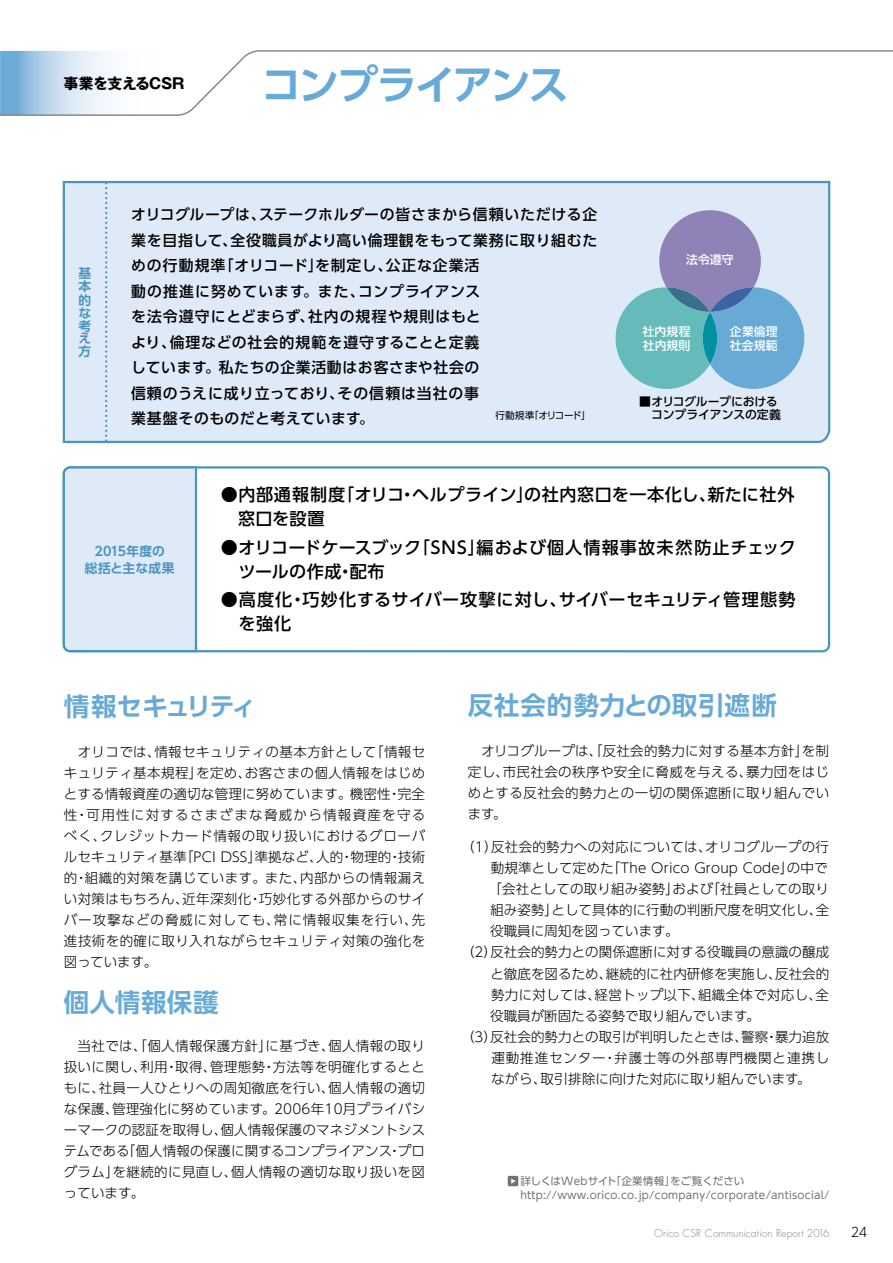
<style>
.page{position:relative;width:893px;height:1263px;background:#fff}
.page>*{position:absolute;margin:0;border:0;box-sizing:border-box;transform-origin:0 0}
.t1{font:700 40.5px "UD Shin Go Pr 6 De";letter-spacing:-.06em;color:#67aad7}
.t2{font:700 25.5px "UD Shin Go Pr 6 De";letter-spacing:.03em;color:#67aad7}
.t3{font:700 25.5px "UD Shin Go Pr 6 De";letter-spacing:-.09em;color:#67aad7}
.t4{font:700 25.5px "UD Shin Go Pr 6 De";letter-spacing:.01em;color:#67aad7}
.t5{font:500 17.1px/24px "UD Shin Go Pr 6 N";letter-spacing:.03em;color:#000}
.t6{font:500 14.85px/25.5px "UD Shin Go Pr 6 N";letter-spacing:.05em;color:#000}
.t7{font:700 14.85px "Gothic MB101 Pr 6 N";letter-spacing:-.025em;color:#000}
.t8{font:300 13.5px/21px "UD Shin Go Pr 6 N";letter-spacing:.01em;color:#000;text-align:justify}
.t9{font:300 13.5px "UD Shin Go Pr 6 N";letter-spacing:.065em;color:#000}
.t10{font:300 12.9px "UD Shin Go Pr 6 N";color:#000}
.t11{font:700 12.75px/12.9px "UD Shin Go Pr 6 N De";letter-spacing:.01em;color:#4a94bd;text-align:justify}
.t12{font:500 11.85px/12.8px "UD Shin Go Pr 6 N";letter-spacing:-.005em;color:#000;text-align:right}
.t13{font:500 11.85px/13.8px "UD Shin Go Pr 6 N";color:#fff}
.t14{font:10.5px/13.8px "UD Shin Go Pr 6 N";letter-spacing:.025em;color:#727171}
.t15{font:300 10.5px "Futura";color:#898989}
.t16{font:9.6px "UD Shin Go Pr 6 N";letter-spacing:-.045em;color:#000}
</style>
<div class="page">
<div style="left:63px;top:181px;width:767px;height:262px;background:#dfeaf8"></div>
<svg style="left:197px;top:466px;width:633px;height:186px"></svg>
<div style="left:63px;top:466px;width:134px;height:186px;background:#dfeaf8"></div>
<svg style="left:105px;top:182px;width:2px;height:260px"></svg>
<div style="left:508px;top:1176px;width:10px;height:10px;background:#727171"></div>
<svg style="left:511px;top:1178px;width:5px;height:5px"></svg>
<svg style="left:615px;top:210px;width:189px;height:179px;background:#95b8d2"></svg>
<svg style="left:703px;top:312px;width:14px;height:52px"></svg>
<svg style="left:0;top:50px;width:893px;height:66px"></svg>
<p class="t7" style="left:64px;top:71px;width:122px">事業を支えるCSR</p>
<h1 class="t1" style="left:261px;top:51px;width:309px">コンプライアンス</h1>
<p class="t11" style="left:78px;top:266px;width:14px">基本的な考え方</p>
<p class="t6" style="left:131px;top:201px;width:468px">オリコグループは、ステークホルダーの皆さまから信頼いただける企業を目指して、全役職員がより高い倫理観をもって業務に取り組むための行動規準「オリコード」を制定し、公正な企業活<br>動の推進に努めています。また、コンプライアンス<br>を法令遵守にとどまらず、社内の規程や規則はもと<br>より、倫理などの社会的規範を遵守することと定義<br>しています。私たちの企業活動はお客さまや社会の<br>信頼のうえに成り立っており、その信頼は当社の事<br>業基盤そのものだと考えています。</p>
<p class="t16" style="left:495px;top:407px;width:97px">行動規準「オリコード」</p>
<p class="t13" style="left:686px;top:252px;width:49px">法令遵守</p>
<p class="t13" style="left:642px;top:324px;width:50px">社内規程社内規則</p>
<p class="t13" style="left:730px;top:324px;width:49px">企業倫理社会規範</p>
<p class="t12" style="left:639px;top:395px;width:143px">■オリコグループにおけるコンプライアンスの定義</p>
<p class="t11" style="left:85px;top:542px;width:91px;line-height:17.1px;text-align:center">2015年度の<br>総括と主な成果</p>
<p class="t5" style="left:238px;top:482px;width:558px;text-indent:-17px">●内部通報制度「オリコ・ヘルプライン」の社内窓口を一本化し、新たに社外窓口を設置</p>
<p class="t5" style="left:238px;top:534px;width:559px;text-indent:-18px">●オリコードケースブック「SNS」編および個人情報事故未然防止チェックツールの作成・配布</p>
<p class="t5" style="left:238px;top:587px;width:559px;text-indent:-18px">●高度化・巧妙化するサイバー攻撃に対し、サイバーセキュリティ管理態勢を強化</p>
<h2 class="t3" style="left:64px;top:685px;width:194px">情報セキュリティ</h2>
<p class="t8" style="left:64px;top:741px;width:363px">　オリコでは、情報セキュリティの基本方針として「情報セキュリティ基本規程」を定め、お客さまの個人情報をはじめとする情報資産の適切な管理に努めています。機密性・完全性・可用性に対するさまざまな脅威から情報資産を守るべく、クレジットカード情報の取り扱いにおけるグローバルセキュリティ基準「PCI DSS」準拠など、人的・物理的・技術的・組織的対策を講じています。また、内部からの情報漏えい対策はもちろん、近年深刻化・巧妙化する外部からのサイバー攻撃などの脅威に対しても、常に情報収集を行い、先進技術を的確に取り入れながらセキュリティ対策の強化を図っています。</p>
<h2 class="t4" style="left:64px;top:982px;width:156px">個人情報保護</h2>
<p class="t8" style="left:64px;top:1035px;width:363px">　当社では、「個人情報保護方針」に基づき、個人情報の取り扱いに関し、利用・取得、管理態勢・方法等を明確化するとともに、社員一人ひとりへの周知徹底を行い、個人情報の適切な保護、管理強化に努めています。2006年10月プライバシーマークの認証を取得し、個人情報保護のマネジメントシステムである「個人情報の保護に関するコンプライアンス・プログラム」を継続的に見直し、個人情報の適切な取り扱いを図っています。</p>
<h2 class="t2" style="left:468px;top:685px;width:311px">反社会的勢力との取引遮断</h2>
<p class="t8" style="left:468px;top:740px;width:363px;text-indent:14px">オリコグループは、「反社会的勢力に対する基本方針」を制定し、市民社会の秩序や安全に脅威を与える、暴力団をはじめとする反社会的勢力との一切の関係遮断に取り組んでいます。</p>
<p class="t8" style="left:461px;top:836px;width:370px">（1）反社会的勢力への対応については、オリコグループの行</p>
<p class="t8" style="left:468px;top:857px;width:361px">　 動規準として定めた「The Orico Group Code」の中で</p>
<p class="t8" style="left:468px;top:878px;width:363px">　 「会社としての取り組み姿勢」および「社員としての取り</p>
<p class="t8" style="left:468px;top:899px;width:363px">　 組み姿勢」として具体的に行動の判断尺度を明文化し、全</p>
<p class="t8" style="left:468px;top:920px;width:212px">　 役職員に周知を図っています。</p>
<p class="t8" style="left:461px;top:941px;width:370px">（2）反社会的勢力との関係遮断に対する役職員の意識の醸成</p>
<p class="t8" style="left:468px;top:962px;width:363px">　 と徹底を図るため、継続的に社内研修を実施し、反社会的</p>
<p class="t8" style="left:468px;top:983px;width:363px">　 勢力に対しては、経営トップ以下、組織全体で対応し、全</p>
<p class="t8" style="left:468px;top:1004px;width:294px">　 役職員が断固たる姿勢で取り組んでいます。</p>
<p class="t8" style="left:461px;top:1025px;width:370px">（3）反社会的勢力との取引が判明したときは、警察・暴力追放</p>
<p class="t9" style="left:468px;top:1046px;width:363px">　 運動推進センター・弁護士等の外部専門機関と連携し</p>
<p class="t8" style="left:491px;top:1067px;width:321px">ながら、取引排除に向けた対応に取り組んでいます。</p>
<p class="t14" style="left:520px;top:1174px;width:310px">詳しくはWebサイト「企業情報」をご覧くださいhttp://www.orico.co.jp/company/corporate/antisocial/</p>
<p class="t15" style="left:654px;top:1227px;width:177px">Orico CSR Communication Report 2016</p>
<p class="t10" style="left:851px;top:1222px;width:18px">24</p>
</div>
